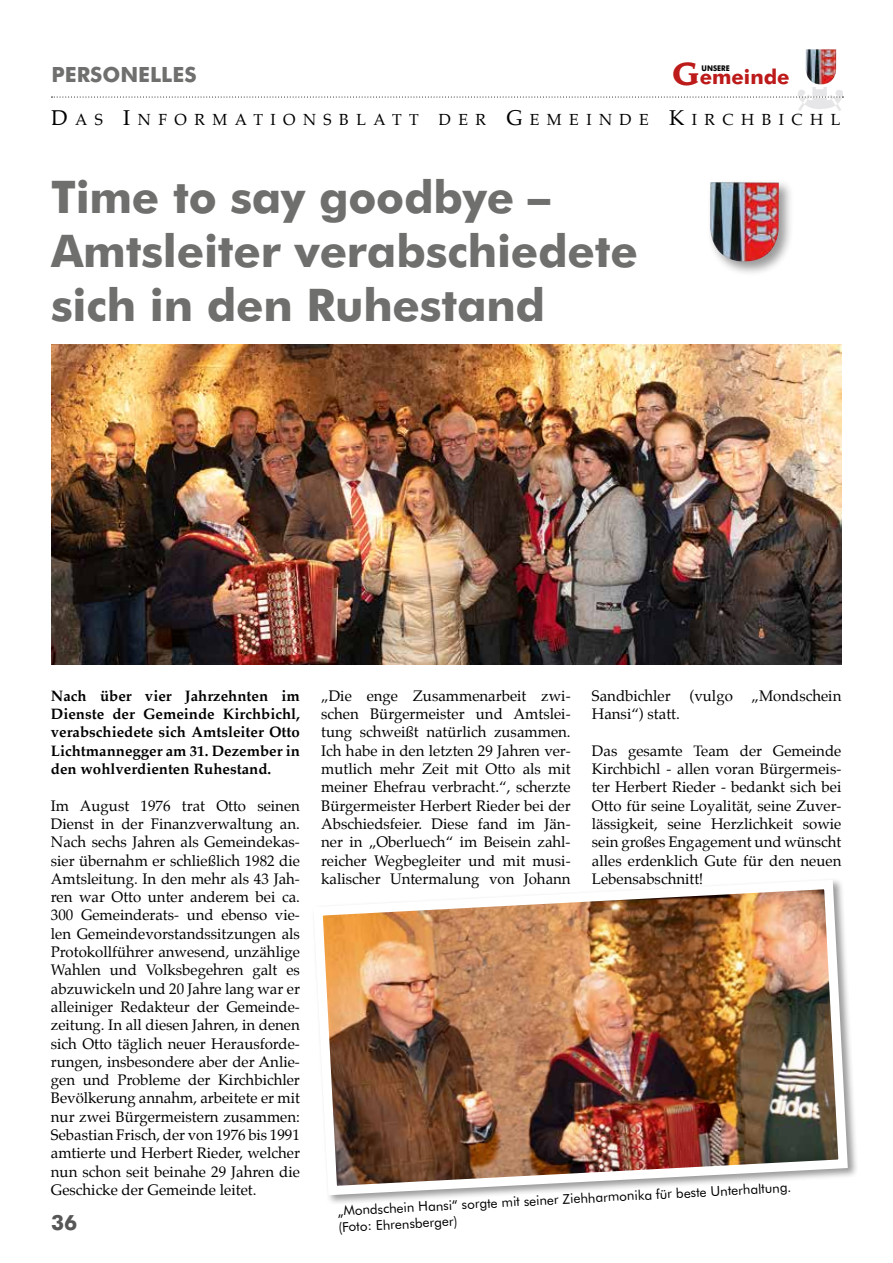
<style>
.page{position:relative;width:893px;height:1263px;background:#fff}
.page>*{position:absolute;margin:0;border:0;box-sizing:border-box;transform-origin:0 0}
.t1{font:700 45px/54px "Futura BT";letter-spacing:-.005em;color:#6f6f6e}
.t2{font:700 21px "Futura BT";color:#6f6f6e}
.t3{font:700 21px "Futura BT";color:#565656}
.t4{font:700 20.4px "Futura BT";color:#bd1a1a}
.t5{font:15.75px "Palatino";letter-spacing:.475em;color:#000}
.t6{font:15px/18.3px "Palatino";color:#000;text-align:justify}
.t7{font:700 15px/18.3px "Palatino";color:#000;text-align:justify}
.t8{font:13.5px/16.2px "Futura BT";color:#000}
.t9{font:700 7.8px "Futura BT";color:#000;scale:.9 1}
.s1{font-family:"Leawood";font-size:31.5px}
.s2{font-size:21px}
</style>
<div class="page">
<div style="left:311px;top:878px;width:547px;height:328px;background:#000;opacity:.4"></div>
<img style="left:311px;top:878px;width:541px;height:322px">
<img style="left:51px;top:344px;width:791px;height:320px">
<img style="left:798px;top:88px;width:44px;height:23px">
<svg style="left:51px;top:97px;width:792px;height:1px"></svg>
<svg style="left:805px;top:51px;width:1px;height:20px"></svg>
<img style="left:806px;top:49px;width:30px;height:36px">
<div style="left:707px;top:179px;width:87px;height:97px;background:#000;opacity:.4"></div>
<img style="left:710px;top:182px;width:69px;height:79px">
<h2 class="t2" style="left:51px;top:62px;width:147px">PERSONELLES</h2>
<h3 class="t4" style="left:672px;top:64px;width:119px"><span class="s1">G</span>emeinde</h3>
<p class="t5" style="left:51px;top:109px;width:369px"><span class="s2">D</span>AS <span class="s2">I</span>NFORMATIONSBLATT</p>
<p class="t5" style="left:439px;top:109px;width:403px">DER <span class="s2">G</span>EMEINDE <span class="s2">K</span>IRCHBICHL</p>
<p class="t9" style="left:702px;top:63px;width:33px">UNSERE</p>
<h1 class="t1" style="left:51px;top:169px;width:588px">Time to say goodbye –<br>Amtsleiter verabschiedete sich in den Ruhestand</h1>
<p class="t7" style="left:51px;top:688px;width:251px">Nach über vier Jahrzehnten im Dienste der Gemeinde Kirchbichl, verabschiedete sich Amtsleiter Otto Lichtmannegger am 31. Dezember in den wohlverdienten Ruhestand.</p>
<p class="t6" style="left:51px;top:798px;width:251px">Im August 1976 trat Otto seinen Dienst in der Finanzverwaltung an.<br>Nach sechs Jahren als Gemeindekas&shy;sier übernahm er schließlich 1982 die Amtsleitung. In den mehr als 43 Jah&shy;ren war Otto unter anderem bei ca.<br>300 Gemeinderats- und ebenso vie&shy;len Gemeindevorstandssitzungen als Protokollführer anwesend, unzählige Wahlen und Volksbegehren galt es abzuwickeln und 20 Jahre lang war er alleiniger Redakteur der Gemeinde&shy;zeitung. In all diesen Jahren, in denen sich Otto täglich neuer Herausforde&shy;rungen, insbesondere aber der Anlie&shy;gen und Probleme der Kirchbichler Bevölkerung annahm, arbeitete er mit nur zwei Bürgermeistern zusammen:<br>Sebastian Frisch, der von 1976 bis 1991 amtierte und Herbert Rieder, welcher nun schon seit beinahe 29 Jahren die Geschicke der Gemeinde leitet.</p>
<h2 class="t3" style="left:51px;top:1210px;width:28px">36</h2>
<p class="t6" style="left:321px;top:688px;width:251px">„Die enge Zusammenarbeit zwi&shy;schen Bürgermeister und Amtslei&shy;tung schweißt natürlich zusammen.<br>Ich habe in den letzten 29 Jahren ver&shy;mutlich mehr Zeit mit Otto als mit meiner Ehefrau verbracht.“, scherzte Bürgermeister Herbert Rieder bei der Abschiedsfeier. Diese fand im Jän&shy;ner in „Oberluech“ im Beisein zahl&shy;reicher Wegbegleiter und mit musi&shy;kalischer Untermalung von Johann</p>
<p class="t6" style="left:592px;top:688px;width:251px">Sandbichler (vulgo „Mondschein<br>Hansi“) statt.</p>
<p class="t6" style="left:592px;top:743px;width:251px">Das gesamte Team der Gemeinde Kirchbichl - allen voran Bürgermeis&shy;ter Herbert Rieder - bedankt sich bei Otto für seine Loyalität, seine Zuver&shy;lässigkeit, seine Herzlichkeit sowie sein großes Engagement und wünscht alles erdenklich Gute für den neuen Lebensabschnitt!</p>
<p class="t8" style="left:337px;top:1203px;width:456px;rotate:-3deg">„Mondschein Hansi“ sorgte mit seiner Ziehharmonika für beste Unterhaltung. (Foto: Ehrensberger)</p>
</div>
